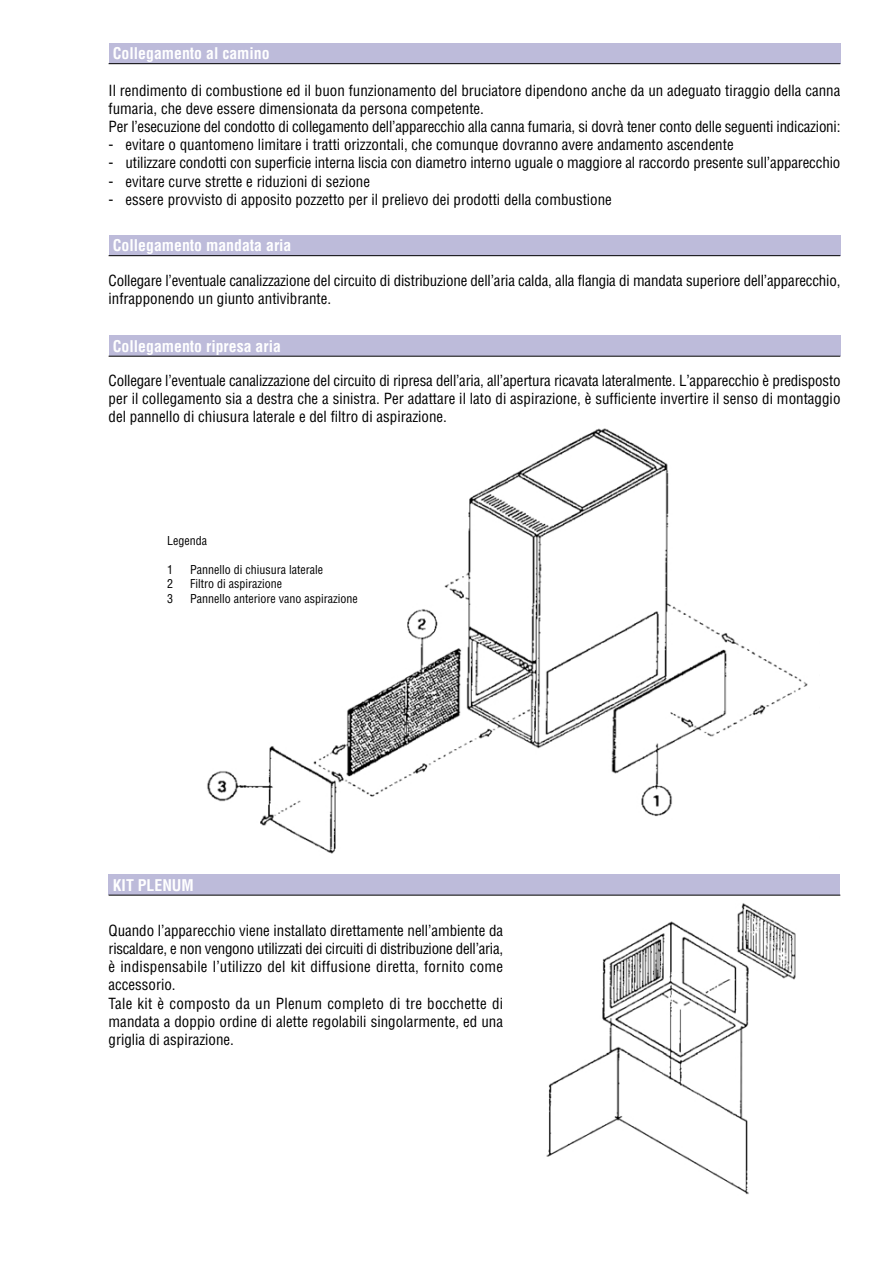
<style>
.page{position:relative;width:893px;height:1263px;background:#fff}
.page>*{position:absolute;margin:0;border:0;box-sizing:border-box;transform-origin:0 0}
.t1{font:700 condensed 15.75px "Helvetica";color:#fff}
.t2{font:condensed 15px/18.1px "Helvetica";color:#000}
.t3{font:condensed 12px "Helvetica";color:#000}
</style>
<div class="page">
<img style="left:546px;top:903px;width:250px;height:292px">
<img style="left:207px;top:428px;width:601px;height:426px">
<div style="left:109px;top:43px;width:731px;height:21px;background:#bdbbda"></div>
<hr style="left:109px;top:63px;width:731px;height:1px;background:#000">
<div style="left:109px;top:235px;width:731px;height:21px;background:#bdbbda"></div>
<hr style="left:109px;top:255px;width:731px;height:1px;background:#000">
<div style="left:109px;top:335px;width:731px;height:21px;background:#bdbbda"></div>
<hr style="left:109px;top:356px;width:731px;height:1px;background:#000">
<div style="left:109px;top:874px;width:731px;height:21px;background:#bdbbda"></div>
<hr style="left:109px;top:895px;width:731px;height:1px;background:#000">
<p class="t1" style="left:113px;top:48px;width:158px">Collegamento al camino</p>
<p class="t2" style="left:109px;top:82px;width:733px">Il rendimento di combustione ed il buon funzionamento del bruciatore dipendono anche da un adeguato tiraggio della canna fumaria, che deve essere dimensionata da persona competente.<br>Per l’esecuzione del condotto di collegamento dell’apparecchio alla canna fumaria, si dovrà tener conto delle seguenti indicazioni:</p>
<p class="t2" style="left:109px;top:137px;width:626px">- evitare o quantomeno limitare i tratti orizzontali, che comunque dovranno avere andamento ascendente</p>
<p class="t2" style="left:109px;top:155px;width:733px">- utilizzare condotti con superficie interna liscia con diametro interno uguale o maggiore al raccordo presente sull’apparecchio</p>
<p class="t2" style="left:109px;top:173px;width:263px">- evitare curve strette e riduzioni di sezione</p>
<p class="t2" style="left:109px;top:191px;width:505px">- essere provvisto di apposito pozzetto per il prelievo dei prodotti della combustione</p>
<p class="t1" style="left:113px;top:240px;width:180px">Collegamento mandata aria</p>
<p class="t2" style="left:109px;top:272px;width:733px">Collegare l’eventuale canalizzazione del circuito di distribuzione dell’aria calda, alla flangia di mandata superiore dell’apparecchio, infrapponendo un giunto antivibrante.</p>
<p class="t1" style="left:113px;top:340px;width:170px">Collegamento ripresa aria</p>
<p class="t2" style="left:109px;top:373px;width:733px;text-align:justify">Collegare l’eventuale canalizzazione del circuito di ripresa dell’aria, all’apertura ricavata lateralmente. L’apparecchio è predisposto per il collegamento sia a destra che a sinistra. Per adattare il lato di aspirazione, è sufficiente invertire il senso di montaggio del pannello di chiusura laterale e del filtro di aspirazione.</p>
<p class="t3" style="left:167px;top:536px;width:41px">Legenda</p>
<p class="t3" style="left:167px;top:565px;width:7px">1</p>
<p class="t3" style="left:190px;top:565px;width:134px">Pannello di chiusura laterale</p>
<p class="t3" style="left:167px;top:579px;width:7px">2</p>
<p class="t3" style="left:190px;top:579px;width:93px">Filtro di aspirazione</p>
<p class="t3" style="left:167px;top:594px;width:7px">3</p>
<p class="t3" style="left:190px;top:594px;width:169px">Pannello anteriore vano aspirazione</p>
<p class="t1" style="left:113px;top:879px;width:82px">KIT PLENUM</p>
<p class="t2" style="left:109px;top:923px;width:396px">Quando l’apparecchio viene installato direttamente nell’ambiente da riscaldare, e non vengono utilizzati dei circuiti di distribuzione dell’aria, è indispensabile l’utilizzo del kit diffusione diretta, fornito come accessorio.<br>Tale kit è composto da un Plenum completo di tre bocchette di mandata a doppio ordine di alette regolabili singolarmente, ed una griglia di aspirazione.</p>
</div>
